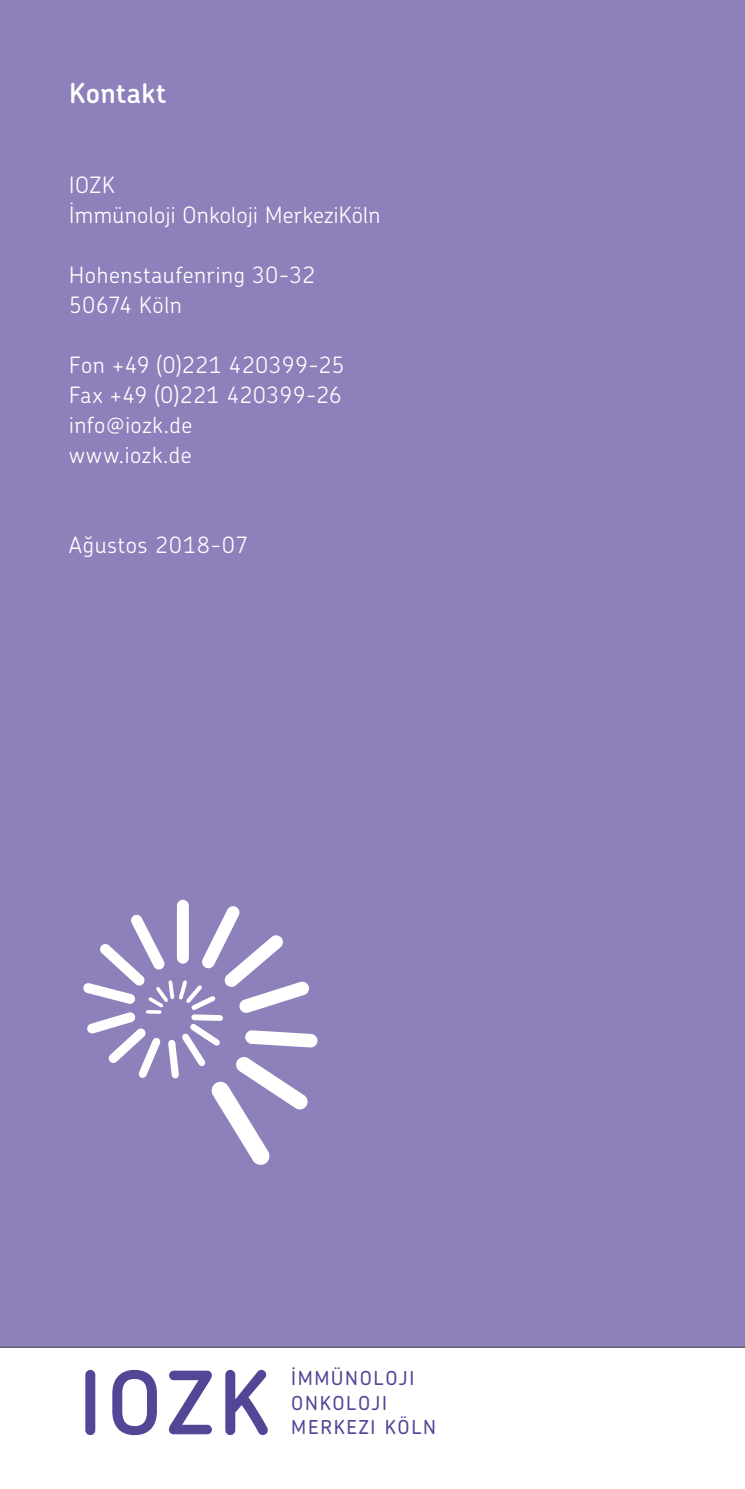
<style>
.page{position:relative;width:745px;height:1489px;background:#fff}
.page>*{position:absolute;margin:0;border:0;box-sizing:border-box;transform-origin:0 0}
.t1{font:600 87.25px "Chevin Pro";color:#554596}
.t2{font:600 27.5px "Chevin Pro";letter-spacing:.015em;color:#fff}
.t3{font:300 22.5px/30px "Chevin Pro";letter-spacing:.025em;color:#fff}
.t4{font:500 19.25px/24.2px "Chevin Pro";letter-spacing:.09em;color:#554596}
</style>
<div class="page">
<div style="left:0;top:0;width:744px;height:1346px;background:#8d80bb"></div>
<hr style="left:0;top:1346px;width:744px;height:1px;background:#575756">
<svg style="left:177px;top:899px;width:12px;height:64px"></svg>
<svg style="left:83px;top:905px;width:234px;height:260px"></svg>
<hr style="left:146px;top:1010px;width:15px;height:3px;background:#fff;border-radius:2px">
<p class="t2" style="left:69px;top:75px;width:98px">Kontakt</p>
<p class="t3" style="left:69px;top:169px;width:312px">IOZK<br>İmmünoloji Onkoloji MerkeziKöln</p>
<p class="t3" style="left:69px;top:259px;width:247px">Hohenstaufenring 30-32<br>50674 Köln</p>
<p class="t3" style="left:69px;top:349px;width:276px">Fon +49 (0)221 420399-25<br>Fax +49 (0)221 420399-26 info@iozk.de<br>www.iozk.de</p>
<p class="t3" style="left:69px;top:529px;width:180px">Ağustos 2018-07</p>
<h1 class="t1" style="left:78px;top:1344px;width:192px">IOZK</h1>
<p class="t4" style="left:291px;top:1365px;width:125px">İMMÜNOLOJI<br>ONKOLOJI</p>
<p class="t4" style="left:291px;top:1413px;width:146px">MERKEZI KÖLN</p>
</div>
